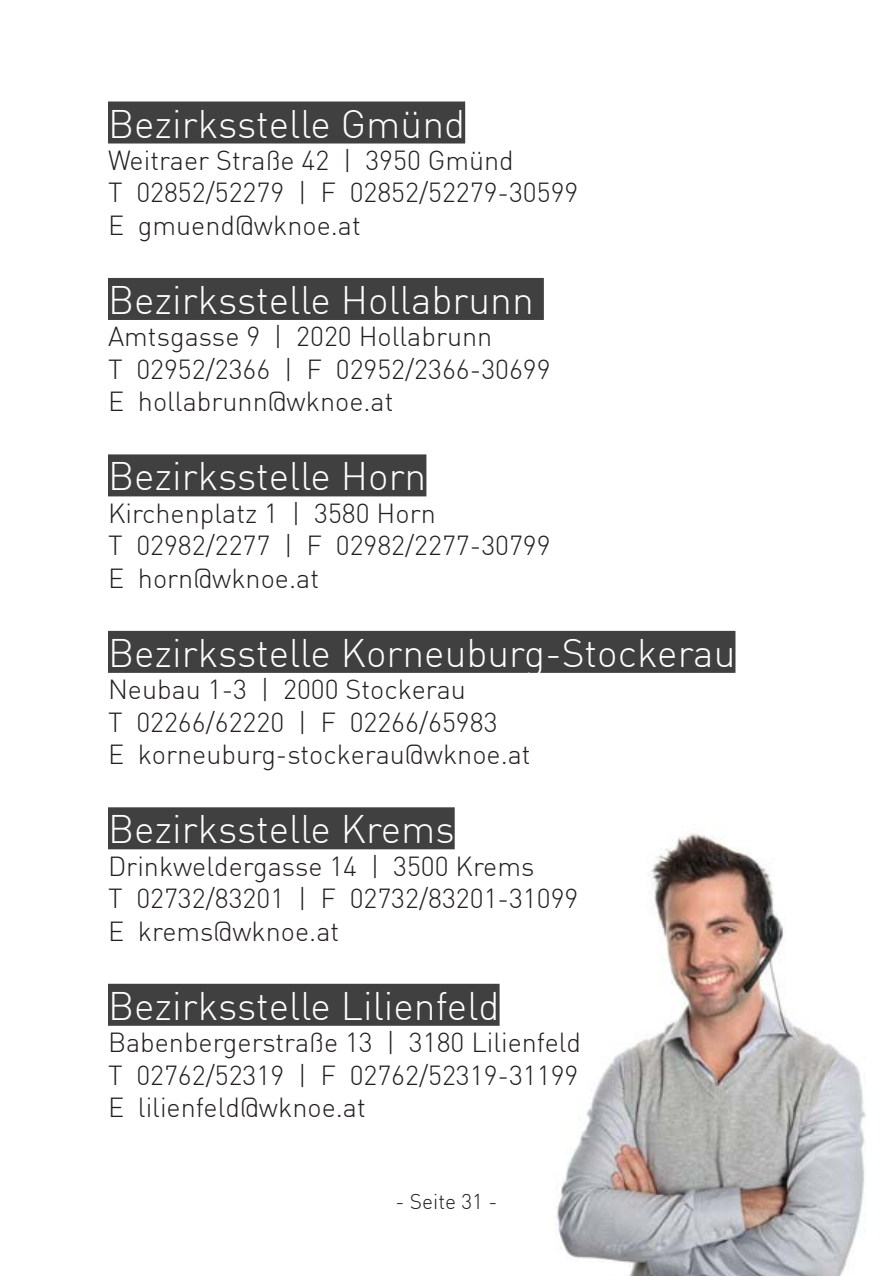
<style>
.page{position:relative;width:893px;height:1276px;background:#fff}
.page>*{position:absolute;margin:0;border:0;box-sizing:border-box;transform-origin:0 0}
.t1{font:300 39px "DIN";color:#fff}
.t2{font:300 27px/32.4px "DIN";color:#231f20}
.t3{font:300 21px "DIN";color:#231f20}
</style>
<div class="page">
<img style="left:557px;top:833px;width:309px;height:443px">
<div style="left:108px;top:101px;width:357px;height:42px;background:#404041"></div>
<div style="left:108px;top:278px;width:436px;height:42px;background:#404041"></div>
<div style="left:108px;top:454px;width:318px;height:42px;background:#404041"></div>
<div style="left:108px;top:631px;width:627px;height:42px;background:#404041"></div>
<div style="left:108px;top:807px;width:347px;height:42px;background:#404041"></div>
<div style="left:108px;top:983px;width:392px;height:42px;background:#404041"></div>
<h1 class="t1" style="left:108px;top:99px;width:359px">Bezirksstelle Gmünd</h1>
<p class="t2" style="left:108px;top:144px;width:472px">Weitraer Straße 42 | 3950 Gmünd<br>T 02852/52279 | F 02852/52279-30599<br>E gmuend@wknoe.at</p>
<h1 class="t1" style="left:108px;top:276px;width:427px">Bezirksstelle Hollabrunn</h1>
<p class="t2" style="left:108px;top:320px;width:444px">Amtsgasse 9 | 2020 Hollabrunn<br>T 02952/2366 | F 02952/2366-30699<br>E hollabrunn@wknoe.at</p>
<h1 class="t1" style="left:108px;top:452px;width:320px">Bezirksstelle Horn</h1>
<p class="t2" style="left:108px;top:496px;width:444px">Kirchenplatz 1 | 3580 Horn<br>T 02982/2277 | F 02982/2277-30799<br>E horn@wknoe.at</p>
<h1 class="t1" style="left:108px;top:629px;width:629px">Bezirksstelle Korneuburg-Stockerau</h1>
<p class="t2" style="left:108px;top:673px;width:424px">Neubau 1-3 | 2000 Stockerau<br>T 02266/62220 | F 02266/65983<br>E korneuburg-stockerau@wknoe.at</p>
<h1 class="t1" style="left:108px;top:805px;width:348px">Bezirksstelle Krems</h1>
<p class="t2" style="left:108px;top:849px;width:472px">Drinkweldergasse 14 | 3500 Krems<br>T 02732/83201 | F 02732/83201-31099<br>E krems@wknoe.at</p>
<h1 class="t1" style="left:108px;top:981px;width:393px">Bezirksstelle Lilienfeld</h1>
<p class="t2" style="left:108px;top:1026px;width:475px;text-align:justify">Babenbergerstraße 13 | 3180 Lilienfeld T 02762/52319 | F 02762/52319-31199<br>E lilienfeld@wknoe.at</p>
<p class="t3" style="left:396px;top:1188px;width:103px">- Seite 31 -</p>
</div>
